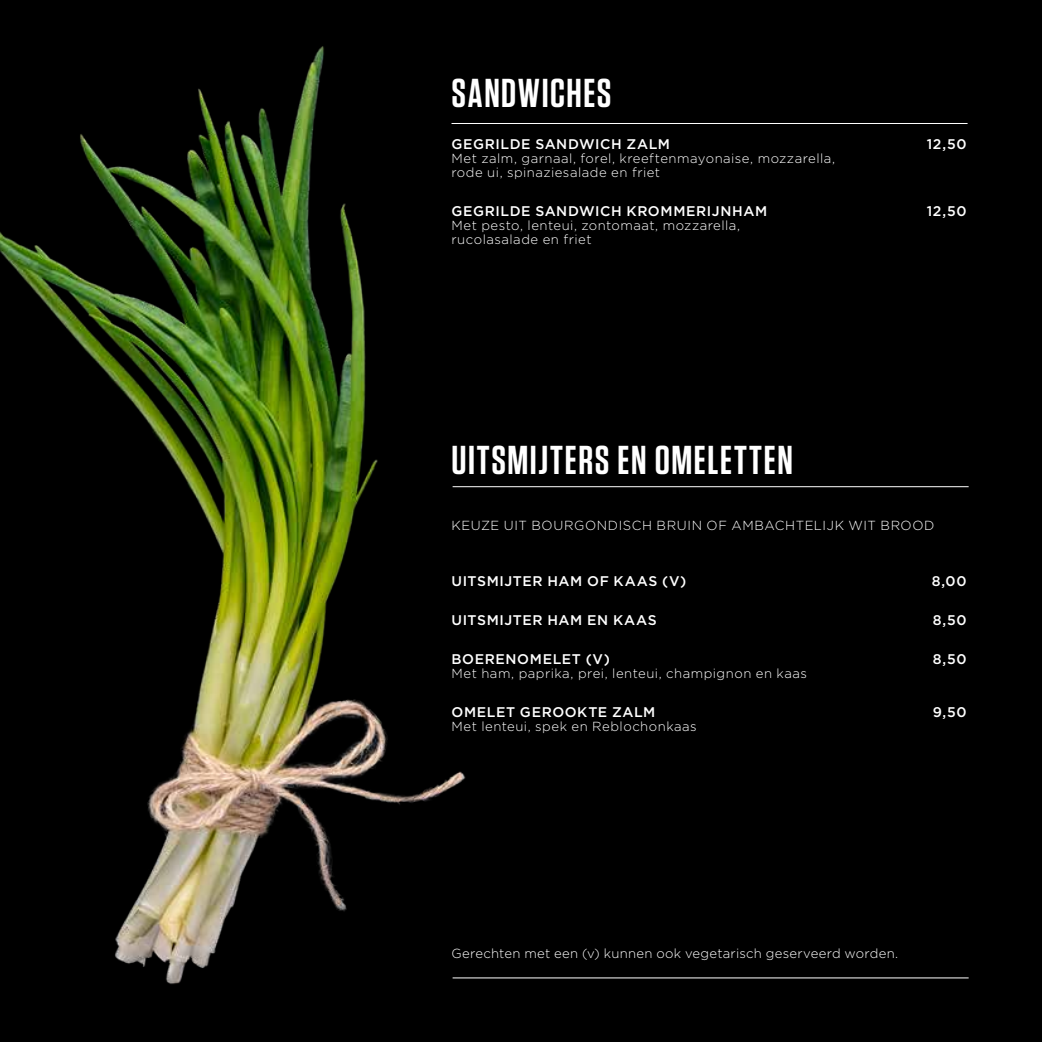
<style>
.page{position:relative;width:1042px;height:1042px;background:#000}
.page>*{position:absolute;margin:0;border:0;box-sizing:border-box;transform-origin:0 0}
.t1{font:600 40.25px "Tungsten";letter-spacing:.04em;color:#fff}
.t2{font:500 14px "Gotham";letter-spacing:.045em;color:#fff}
.t3{font:300 13.12px/14px "Gotham";letter-spacing:.035em;color:#fff}
</style>
<div class="page">
<img style="left:0;top:46px;width:547px;height:939px">
<hr style="left:451px;top:123px;width:516px;height:1px;background:#fff">
<hr style="left:452px;top:977px;width:516px;height:1px;background:#fff">
<hr style="left:452px;top:486px;width:516px;height:1px;background:#fff">
<h1 class="t1" style="left:451px;top:68px;width:161px">SANDWICHES</h1>
<p class="t2" style="left:451px;top:134px;width:220px">GEGRILDE SANDWICH ZALM</p>
<p class="t2" style="left:927px;top:134px;width:41px">12,50</p>
<p class="t3" style="left:451px;top:151px;width:385px">Met zalm, garnaal, forel, kreeftenmayonaise, mozzarella, rode ui, spinaziesalade en friet</p>
<p class="t2" style="left:451px;top:202px;width:317px">GEGRILDE SANDWICH KROMMERIJNHAM</p>
<p class="t2" style="left:927px;top:202px;width:41px">12,50</p>
<p class="t3" style="left:451px;top:218px;width:290px">Met pesto, lenteui, zontomaat, mozzarella, rucolasalade en friet</p>
<h1 class="t1" style="left:451px;top:435px;width:343px">UITSMIJTERS EN OMELETTEN</h1>
<p class="t3" style="left:451px;top:518px;width:484px">KEUZE UIT BOURGONDISCH BRUIN OF AMBACHTELIJK WIT BROOD</p>
<p class="t2" style="left:451px;top:572px;width:236px">UITSMIJTER HAM OF KAAS (V)</p>
<p class="t2" style="left:931px;top:572px;width:36px">8,00</p>
<p class="t2" style="left:451px;top:611px;width:207px">UITSMIJTER HAM EN KAAS</p>
<p class="t2" style="left:933px;top:611px;width:35px">8,50</p>
<p class="t2" style="left:451px;top:650px;width:160px">BOERENOMELET (V)</p>
<p class="t2" style="left:933px;top:650px;width:35px">8,50</p>
<p class="t3" style="left:451px;top:666px;width:357px">Met ham, paprika, prei, lenteui, champignon en kaas</p>
<p class="t2" style="left:451px;top:703px;width:205px">OMELET GEROOKTE ZALM</p>
<p class="t2" style="left:933px;top:703px;width:35px">9,50</p>
<p class="t3" style="left:451px;top:719px;width:247px">Met lenteui, spek en Reblochonkaas</p>
<p class="t3" style="left:451px;top:945px;width:448px">Gerechten met een (v) kunnen ook vegetarisch geserveerd worden.</p>
</div>
